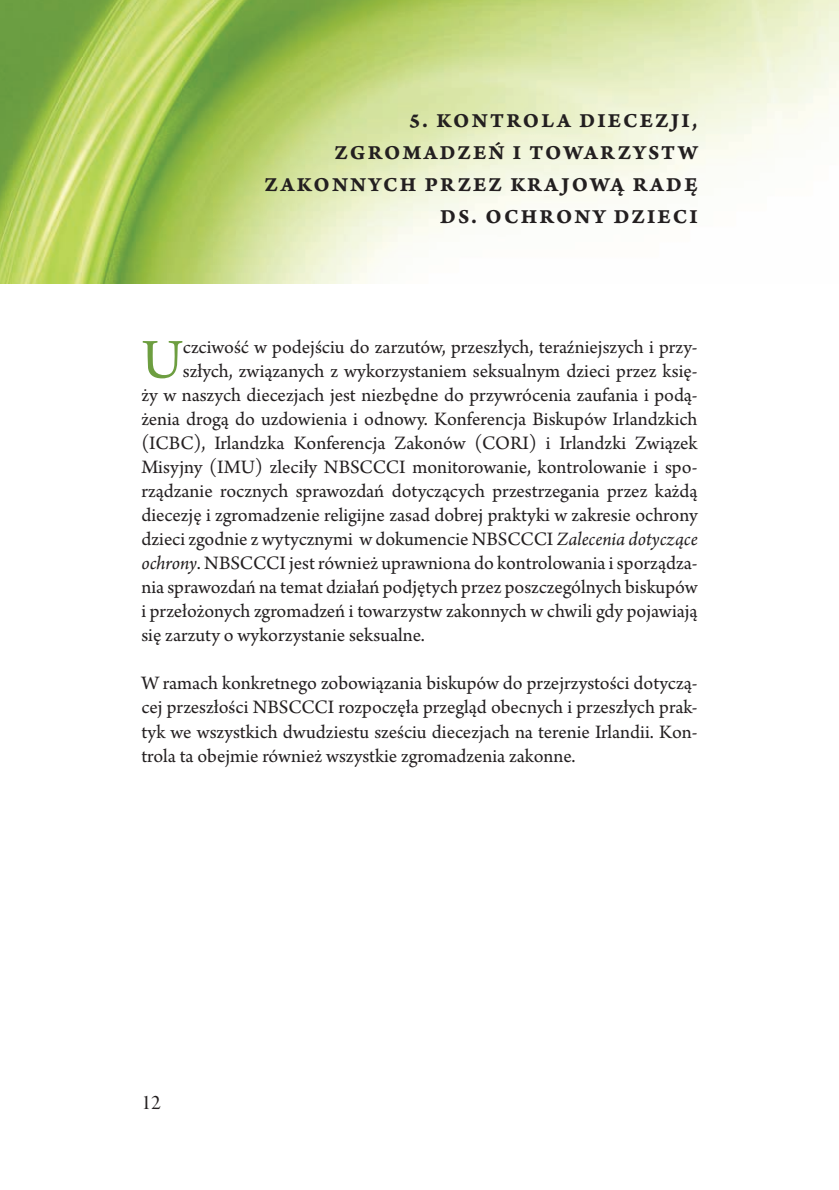
<style>
.page{position:relative;width:839px;height:1190px;background:#fff}
.page>*{position:absolute;margin:0;border:0;box-sizing:border-box;transform-origin:0 0}
.t1{font:58.8px "Arno Pro";color:#6d9e40}
.t2{font:22px "Arno Pro Display";color:#231f20}
.t3{font:21px/32px "Arno Pro Bold Caption";letter-spacing:.1em;color:#231f20;text-align:right}
.t4{font:20px/24px "Arno Pro";color:#231f20;text-align:justify}
.s1{font-style:italic}
</style>
<div class="page">
<img style="left:0;top:0;width:838px;height:283px">
<p class="t3" style="left:264px;top:105px;width:434px">5. KONTROLA DIECEZJI,<br>ZGROMADZEŃ I TOWARZYSTW<br>ZAKONNYCH PRZEZ KRAJOWĄ RADĘ<br>DS. OCHRONY DZIECI</p>
<h1 class="t1" style="left:141px;top:326px;width:43px">U</h1>
<p class="t4" style="left:183px;top:336px;width:516px">czciwość w podejściu do zarzutów, przeszłych, teraźniejszych i przy-</p>
<p class="t4" style="left:183px;top:360px;width:516px">szłych, związanych z wykorzystaniem seksualnym dzieci przez księ-</p>
<p class="t4" style="left:141px;top:384px;width:557px">ży w naszych diecezjach jest niezbędne do przywrócenia zaufania i podą-</p>
<p class="t4" style="left:141px;top:408px;width:557px">żenia drogą do uzdowienia i odnowy. Konferencja Biskupów Irlandzkich</p>
<p class="t4" style="left:141px;top:432px;width:557px">(ICBC), Irlandzka Konferencja Zakonów (CORI) i Irlandzki Związek</p>
<p class="t4" style="left:141px;top:456px;width:557px">Misyjny (IMU) zleciły NBSCCCI monitorowanie, kontrolowanie i spo-</p>
<p class="t4" style="left:141px;top:480px;width:557px">rządzanie rocznych sprawozdań dotyczących przestrzegania przez każdą</p>
<p class="t4" style="left:141px;top:504px;width:557px">diecezję i zgromadzenie religijne zasad dobrej praktyki w zakresie ochrony</p>
<p class="t4" style="left:141px;top:528px;width:557px">dzieci zgodnie z wytycznymi w dokumencie NBSCCCI <span class="s1">Zalecenia dotyczące</span></p>
<p class="t4" style="left:141px;top:552px;width:557px"><span class="s1">ochrony</span>. NBSCCCI jest również uprawniona do kontrolowania i sporządza-</p>
<p class="t4" style="left:141px;top:576px;width:557px">nia sprawozdań na temat działań podjętych przez poszczególnych biskupów</p>
<p class="t4" style="left:141px;top:600px;width:557px">i przełożonych zgromadzeń i towarzystw zakonnych w chwili gdy pojawiają</p>
<p class="t4" style="left:141px;top:624px;width:285px">się zarzuty o wykorzystanie seksualne.</p>
<p class="t4" style="left:141px;top:672px;width:557px">W ramach konkretnego zobowiązania biskupów do przejrzystości dotyczą&shy;cej przeszłości NBSCCCI rozpoczęła przegląd obecnych i przeszłych prak&shy;tyk we wszystkich dwudziestu sześciu diecezjach na terenie Irlandii. Kon&shy;trola ta obejmie również wszystkie zgromadzenia zakonne.</p>
<p class="t2" style="left:141px;top:1090px;width:21px">12</p>
</div>
